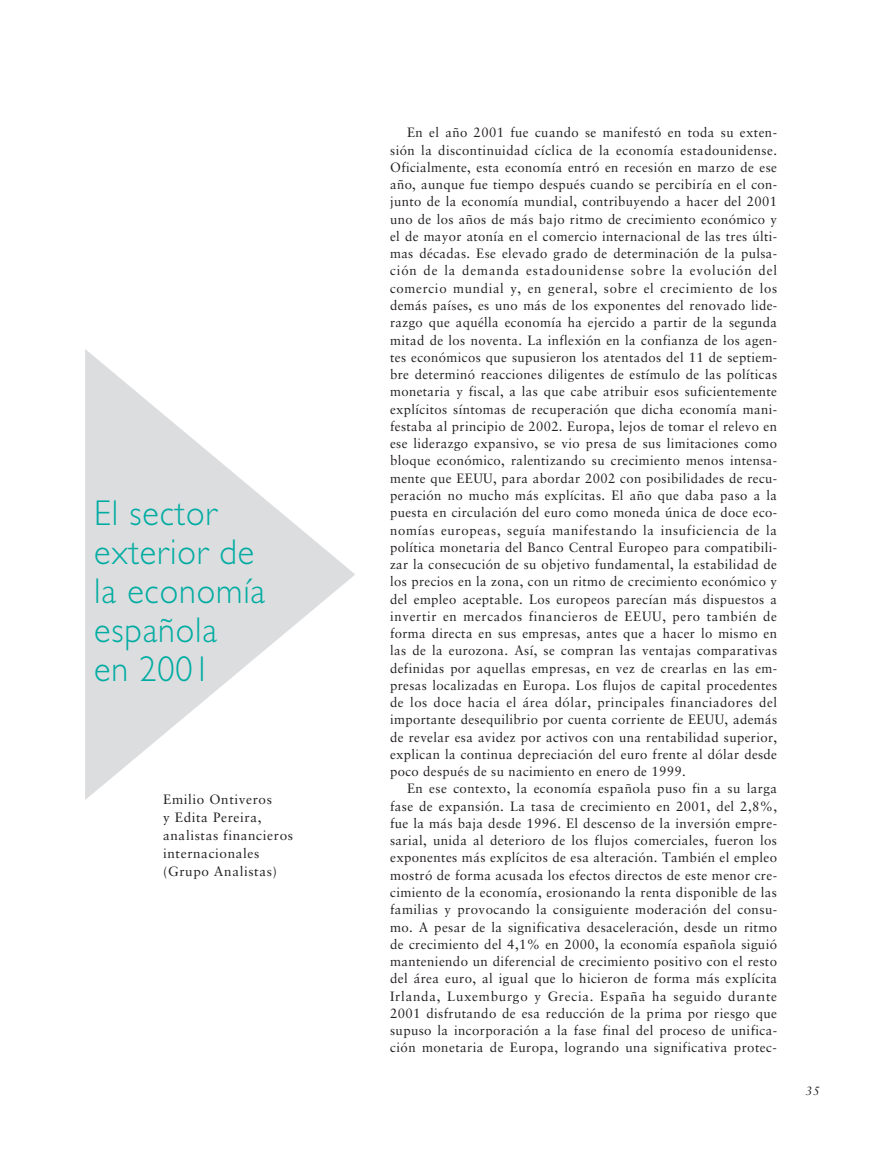
<style>
.page{position:relative;width:885px;height:1149px;background:#fff}
.page>*{position:absolute;margin:0;border:0;box-sizing:border-box;transform-origin:0 0}
.t1{font:300 36px/39px "Gill Sans";letter-spacing:.025em;color:#00aca2;scale:.95 1}
.t2{font:13.5px/17.2px "Sabon LT";letter-spacing:.035em;color:#231f20;text-align:justify}
.t3{font:italic 12px "Sabon LT";color:#231f20}
</style>
<div class="page">
<svg style="left:85px;top:349px;width:270px;height:450px;fill:#dfe0e1"></svg>
<h1 class="t1" style="left:94px;top:496px;width:181px">El sector exterior de la economía española<br>en 2001</h1>
<p class="t2" style="left:163px;top:791px;width:131px;line-height:18px;text-align:left">Emilio Ontiveros<br>y Edita Pereira, analistas financieros internacionales (Grupo Analistas)</p>
<p class="t2" style="left:390px;top:125px;width:388px;text-indent:17px">En el año 2001 fue cuando se manifestó en toda su exten&shy;sión la discontinuidad cíclica de la economía estadounidense.<br>Oficialmente, esta economía entró en recesión en marzo de ese año, aunque fue tiempo después cuando se percibiría en el con&shy;junto de la economía mundial, contribuyendo a hacer del 2001 uno de los años de más bajo ritmo de crecimiento económico y el de mayor atonía en el comercio internacional de las tres últi&shy;mas décadas. Ese elevado grado de determinación de la pulsa&shy;ción de la demanda estadounidense sobre la evolución del comercio mundial y, en general, sobre el crecimiento de los demás países, es uno más de los exponentes del renovado lide&shy;razgo que aquélla economía ha ejercido a partir de la segunda mitad de los noventa. La inflexión en la confianza de los agen&shy;tes económicos que supusieron los atentados del 11 de septiem&shy;bre determinó reacciones diligentes de estímulo de las políticas monetaria y fiscal, a las que cabe atribuir esos suficientemente explícitos síntomas de recuperación que dicha economía mani&shy;festaba al principio de 2002. Europa, lejos de tomar el relevo en ese liderazgo expansivo, se vio presa de sus limitaciones como bloque económico, ralentizando su crecimiento menos intensa&shy;mente que EEUU, para abordar 2002 con posibilidades de recu&shy;peración no mucho más explícitas. El año que daba paso a la puesta en circulación del euro como moneda única de doce eco&shy;nomías europeas, seguía manifestando la insuficiencia de la política monetaria del Banco Central Europeo para compatibili&shy;zar la consecución de su objetivo fundamental, la estabilidad de los precios en la zona, con un ritmo de crecimiento económico y del empleo aceptable. Los europeos parecían más dispuestos a invertir en mercados financieros de EEUU, pero también de forma directa en sus empresas, antes que a hacer lo mismo en las de la eurozona. Así, se compran las ventajas comparativas definidas por aquellas empresas, en vez de crearlas en las em&shy;presas localizadas en Europa. Los flujos de capital procedentes de los doce hacia el área dólar, principales financiadores del importante desequilibrio por cuenta corriente de EEUU, además de revelar esa avidez por activos con una rentabilidad superior, explican la continua depreciación del euro frente al dólar desde poco después de su nacimiento en enero de 1999.</p>
<p class="t2" style="left:390px;top:781px;width:388px;text-indent:17px">En ese contexto, la economía española puso fin a su larga fase de expansión. La tasa de crecimiento en 2001, del 2,8%, fue la más baja desde 1996. El descenso de la inversión empre&shy;sarial, unida al deterioro de los flujos comerciales, fueron los exponentes más explícitos de esa alteración. También el empleo mostró de forma acusada los efectos directos de este menor cre&shy;cimiento de la economía, erosionando la renta disponible de las familias y provocando la consiguiente moderación del consu&shy;mo. A pesar de la significativa desaceleración, desde un ritmo de crecimiento del 4,1% en 2000, la economía española siguió manteniendo un diferencial de crecimiento positivo con el resto del área euro, al igual que lo hicieron de forma más explícita Irlanda, Luxemburgo y Grecia. España ha seguido durante 2001 disfrutando de esa reducción de la prima por riesgo que supuso la incorporación a la fase final del proceso de unifica&shy;ción monetaria de Europa, logrando una significativa protec-</p>
<p class="t3" style="left:805px;top:1085px;width:15px">35</p>
</div>
